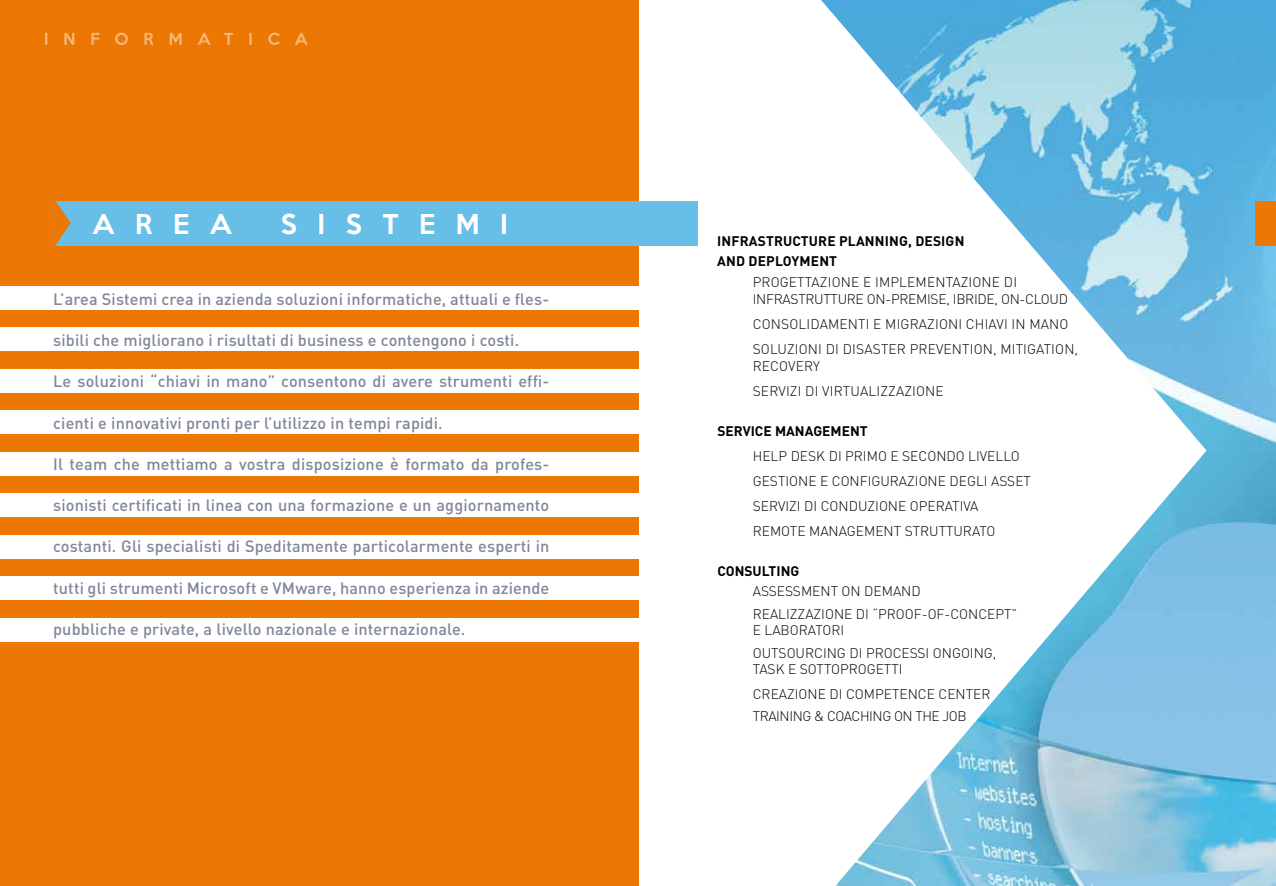
<style>
.page{position:relative;width:1276px;height:886px;background:#fff}
.page>*{position:absolute;margin:0;border:0;box-sizing:border-box;transform-origin:0 0}
.t1{font:500 25px "Keep Calm";letter-spacing:.82em;color:#fff}
.t2{font:500 16.25px "DIN";letter-spacing:.01em;color:#7f8799}
.t3{font:300 13.75px/22.5px "DIN";color:#000}
.t4{font:700 13.75px "DIN";letter-spacing:.01em;color:#000}
</style>
<div class="page">
<div style="left:0;top:0;width:638px;height:886px;background:#ed7703"></div>
<img style="left:821px;top:0;width:455px;height:886px">
<svg style="left:45px;top:33px;width:263px;height:12px"></svg>
<div style="left:0;top:286px;width:638px;height:24px;background:#fff"></div>
<div style="left:0;top:410px;width:638px;height:24px;background:#fff"></div>
<div style="left:0;top:535px;width:638px;height:24px;background:#fff"></div>
<div style="left:0;top:327px;width:638px;height:24px;background:#fff"></div>
<div style="left:0;top:452px;width:638px;height:24px;background:#fff"></div>
<div style="left:0;top:576px;width:638px;height:24px;background:#fff"></div>
<div style="left:0;top:618px;width:638px;height:24px;background:#fff"></div>
<div style="left:0;top:369px;width:638px;height:24px;background:#fff"></div>
<div style="left:0;top:493px;width:638px;height:24px;background:#fff"></div>
<div style="left:56px;top:201px;width:642px;height:44px;background:#67bee7"></div>
<div style="left:1255px;top:201px;width:21px;height:44px;background:#ed7703"></div>
<svg style="left:55px;top:200px;width:16px;height:46px"></svg>
<h1 class="t1" style="left:93px;top:202px;width:36px">AREA</h1>
<h1 class="t1" style="left:281px;top:202px;width:228px">SISTEMI</h1>
<p class="t2" style="left:53px;top:289px;width:498px">L’area Sistemi crea in azienda soluzioni informatiche, attuali e fles-</p>
<p class="t2" style="left:53px;top:330px;width:467px">sibili che migliorano i risultati di business e contengono i costi.</p>
<p class="t2" style="left:53px;top:371px;width:498px">Le soluzioni “chiavi in mano” consentono di avere strumenti effi-</p>
<p class="t2" style="left:53px;top:412px;width:391px">cienti e innovativi pronti per l’utilizzo in tempi rapidi.</p>
<p class="t2" style="left:53px;top:454px;width:498px">Il team che mettiamo a vostra disposizione è formato da profes-</p>
<p class="t2" style="left:53px;top:495px;width:498px">sionisti certificati in linea con una formazione e un aggiornamento</p>
<p class="t2" style="left:53px;top:536px;width:498px">costanti. Gli specialisti di Speditamente particolarmente esperti in</p>
<p class="t2" style="left:53px;top:577px;width:498px">tutti gli strumenti M icrosoft e VMware, hanno esperienza in aziende</p>
<p class="t2" style="left:53px;top:619px;width:414px">pubbliche e private, a livello nazionale e internazionale.</p>
<p class="t4" style="left:717px;top:232px;width:9px">INFRA</p>
<p class="t4" style="left:758px;top:232px;width:108px">STRUCTURE PLANNIN</p>
<p class="t4" style="left:899px;top:232px;width:65px">G, DESIGN</p>
<p class="t4" style="left:717px;top:252px;width:112px">AN D DEPLOYM ENT</p>
<p class="t3" style="left:753px;top:271px;width:45px">PROGETTA</p>
<p class="t3" style="left:820px;top:271px;width:17px">ZIONE</p>
<p class="t3" style="left:863px;top:271px;width:73px">E IMPLEMENTA</p>
<p class="t3" style="left:961px;top:271px;width:17px">ZIONE</p>
<p class="t3" style="left:1004px;top:271px;width:7px">DI</p>
<p class="t3" style="left:753px;top:287px;width:9px">INFRASTRUTTURE</p>
<p class="t3" style="left:867px;top:287px;width:107px">ON-PREMISE, IBRIDE</p>
<p class="t3" style="left:994px;top:287px;width:49px">, ON-CLOUD</p>
<p class="t3" style="left:753px;top:312px;width:19px">CONSOLIDA</p>
<p class="t3" style="left:828px;top:312px;width:20px">MENTI</p>
<p class="t3" style="left:873px;top:312px;width:69px">E MIGRAZIONI</p>
<p class="t3" style="left:966px;top:312px;width:25px">CHIAVI</p>
<p class="t3" style="left:1011px;top:312px;width:40px">IN MANO</p>
<p class="t3" style="left:753px;top:337px;width:10px">SOLU</p>
<p class="t3" style="left:787px;top:337px;width:15px">ZIONI</p>
<p class="t3" style="left:826px;top:337px;width:26px">DI DISASTER</p>
<p class="t3" style="left:909px;top:337px;width:18px">PREVENTION</p>
<p class="t3" style="left:993px;top:337px;width:52px">, MITIGATION</p>
<p class="t3" style="left:1074px;top:337px;width:5px">,</p>
<p class="t3" style="left:753px;top:355px;width:36px">RECOVER</p>
<p class="t3" style="left:813px;top:355px;width:8px">Y</p>
<p class="t3" style="left:753px;top:380px;width:8px">SERVI</p>
<p class="t3" style="left:790px;top:380px;width:41px">ZIDI VIRTUALI</p>
<p class="t3" style="left:880px;top:380px;width:41px">ZZAZIONE</p>
<p class="t4" style="left:717px;top:422px;width:68px">SERVICE MANA</p>
<p class="t4" style="left:813px;top:422px;width:46px">GEMENT</p>
<p class="t3" style="left:753px;top:445px;width:47px">HELP DES</p>
<p class="t3" style="left:816px;top:445px;width:121px">K DI PRIMOESECONDO</p>
<p class="t3" style="left:968px;top:445px;width:8px">LIVELLO</p>
<p class="t3" style="left:753px;top:470px;width:18px">GESTIONE</p>
<p class="t3" style="left:820px;top:470px;width:29px">E CONFI</p>
<p class="t3" style="left:871px;top:470px;width:19px">GURA</p>
<p class="t3" style="left:907px;top:470px;width:16px">ZIONE</p>
<p class="t3" style="left:949px;top:470px;width:51px">DEGLIASSET</p>
<p class="t3" style="left:753px;top:495px;width:8px">SERVI</p>
<p class="t3" style="left:789px;top:495px;width:51px">ZI DI CONDU</p>
<p class="t3" style="left:867px;top:495px;width:16px">ZIONE</p>
<p class="t3" style="left:910px;top:495px;width:26px">OPERATIVA</p>
<p class="t3" style="left:753px;top:520px;width:37px">REMOTE</p>
<p class="t3" style="left:809px;top:520px;width:22px">MANA</p>
<p class="t3" style="left:847px;top:520px;width:38px">GEMENT</p>
<p class="t3" style="left:904px;top:520px;width:10px">STRUTTURATO</p>
<p class="t4" style="left:717px;top:562px;width:10px">CON</p>
<p class="t4" style="left:744px;top:562px;width:56px">SULTING</p>
<p class="t3" style="left:753px;top:580px;width:9px">ASSESS</p>
<p class="t3" style="left:801px;top:580px;width:21px">MENT</p>
<p class="t3" style="left:841px;top:580px;width:62px">ON DEMAND</p>
<p class="t3" style="left:753px;top:602px;width:8px">REALI</p>
<p class="t3" style="left:790px;top:602px;width:40px">ZZAZIONE</p>
<p class="t3" style="left:856px;top:602px;width:41px">DI “PROOF</p>
<p class="t3" style="left:922px;top:602px;width:97px">-OF-CONCEPT”</p>
<p class="t3" style="left:753px;top:619px;width:46px">ELABORATORI<br>OUTSOUR</p>
<p class="t3" style="left:814px;top:641px;width:95px">CING DI PROCESSI</p>
<p class="t3" style="left:933px;top:641px;width:65px">ONGOING,</p>
<p class="t3" style="left:753px;top:657px;width:56px">TASK ESOTTO</p>
<p class="t3" style="left:840px;top:657px;width:43px">PROGETTI</p>
<p class="t3" style="left:753px;top:682px;width:18px">CREA</p>
<p class="t3" style="left:787px;top:682px;width:16px">ZIONE</p>
<p class="t3" style="left:829px;top:682px;width:64px">DI COMPETEN</p>
<p class="t3" style="left:918px;top:682px;width:39px">CE CENTER</p>
<p class="t3" style="left:753px;top:705px;width:8px">TRAININ</p>
<p class="t3" style="left:802px;top:705px;width:166px">G &amp; COACHING ON THE JOB</p>
</div>
